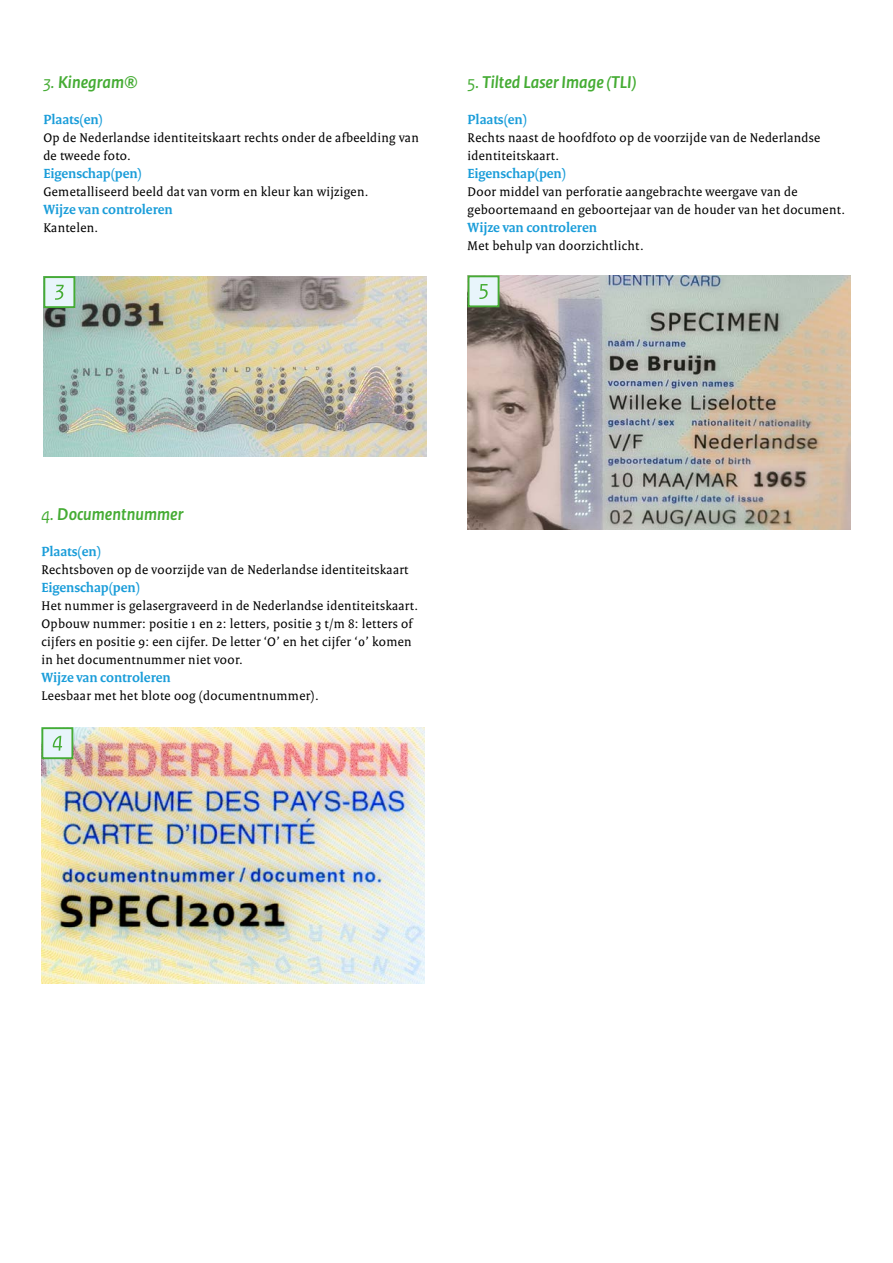
<style>
.page{position:relative;width:893px;height:1263px;background:#fff}
.page>*{position:absolute;margin:0;border:0;box-sizing:border-box;transform-origin:0 0}
.H3_RO_Alineakop_groe{font:italic 700 18px "Rijksoverheid Sans Heading";letter-spacing:.005em;color:#45ac34}
.H4_RO_Tussenkop_blau{font:700 14.25px "Rijksoverheid Serif";letter-spacing:-.005em;color:#1a9dd9}
.P_RO_Broodtekst_Seri{font:13.5px/18px "Rijksoverheid Serif";letter-spacing:.025em;color:#000}
.s1{font-family:"Rijksoverheid Sans Text";font-weight:400}
</style>
<div class="page">
<img style="left:468px;top:275px;width:382px;height:254px">
<div style="left:469px;top:276px;width:30px;height:30px;background:#e8f5fb"></div>
<svg style="left:479px;top:284px;width:9px;height:15px"></svg>
<div style="left:468px;top:275px;width:31px;height:32px;border:2px solid #45ac34"></div>
<img style="left:43px;top:276px;width:383px;height:180px">
<div style="left:44px;top:277px;width:30px;height:30px;background:#e8f5fb"></div>
<svg style="left:55px;top:285px;width:9px;height:15px"></svg>
<div style="left:43px;top:276px;width:32px;height:32px;border:2px solid #45ac34"></div>
<img style="left:41px;top:727px;width:383px;height:257px">
<div style="left:42px;top:728px;width:30px;height:30px;background:#e8f5fb"></div>
<svg style="left:53px;top:736px;width:9px;height:15px"></svg>
<div style="left:41px;top:727px;width:32px;height:32px;border:2px solid #45ac34"></div>
<h3 class="H3_RO_Alineakop_groe" style="left:43px;top:72px;width:96px"><span class="s1">3.</span> Kinegram®</h3>
<p class="H4_RO_Tussenkop_blau" style="left:43px;top:111px;width:61px">Plaats(en)</p>
<p class="P_RO_Broodtekst_Seri" style="left:43px;top:129px;width:377px">Op de Nederlandse identiteitskaart rechts onder de afbeelding van de tweede foto.</p>
<p class="H4_RO_Tussenkop_blau" style="left:43px;top:165px;width:100px">Eigenschap(pen)</p>
<p class="P_RO_Broodtekst_Seri" style="left:43px;top:183px;width:327px">Gemetalliseerd beeld dat van vorm en kleur kan wijzigen.</p>
<p class="H4_RO_Tussenkop_blau" style="left:43px;top:201px;width:131px">Wijze van controleren</p>
<p class="P_RO_Broodtekst_Seri" style="left:43px;top:219px;width:56px">Kantelen.</p>
<h3 class="H3_RO_Alineakop_groe" style="left:468px;top:72px;width:170px"><span class="s1">5.</span> Tilted Laser Image (TLI)</h3>
<p class="H4_RO_Tussenkop_blau" style="left:468px;top:111px;width:61px">Plaats(en)</p>
<p class="P_RO_Broodtekst_Seri" style="left:468px;top:129px;width:354px">Rechts naast de hoofdfoto op de voorzijde van de Nederlandse identiteitskaart.</p>
<p class="H4_RO_Tussenkop_blau" style="left:468px;top:165px;width:100px">Eigenschap(pen)</p>
<p class="P_RO_Broodtekst_Seri" style="left:468px;top:183px;width:379px">Door middel van perforatie aangebrachte weergave van de geboortemaand en geboortejaar van de houder van het document.</p>
<p class="H4_RO_Tussenkop_blau" style="left:468px;top:219px;width:131px">Wijze van controleren</p>
<p class="P_RO_Broodtekst_Seri" style="left:468px;top:237px;width:178px">Met behulp van doorzichtlicht.</p>
<h3 class="H3_RO_Alineakop_groe" style="left:41px;top:504px;width:143px"><span class="s1">4.</span> Documentnummer</h3>
<p class="H4_RO_Tussenkop_blau" style="left:41px;top:543px;width:61px">Plaats(en)</p>
<p class="P_RO_Broodtekst_Seri" style="left:41px;top:561px;width:369px">Rechtsboven op de voorzijde van de Nederlandse identiteitskaart</p>
<p class="H4_RO_Tussenkop_blau" style="left:41px;top:579px;width:100px">Eigenschap(pen)</p>
<p class="P_RO_Broodtekst_Seri" style="left:41px;top:597px;width:378px">Het nummer is gelasergraveerd in de Nederlandse identiteitskaart.</p>
<p class="P_RO_Broodtekst_Seri" style="left:41px;top:615px;width:373px;text-align:justify">Opbouw nummer: positie 1 en 2: letters, positie 3 t/m 8: letters of cijfers en positie 9: een cijfer. De letter ‘O’ en het cijfer ‘0’ komen in het documentnummer niet voor.</p>
<p class="H4_RO_Tussenkop_blau" style="left:41px;top:669px;width:131px">Wijze van controleren</p>
<p class="P_RO_Broodtekst_Seri" style="left:41px;top:687px;width:279px">Leesbaar met het blote oog (documentnummer).</p>
</div>
